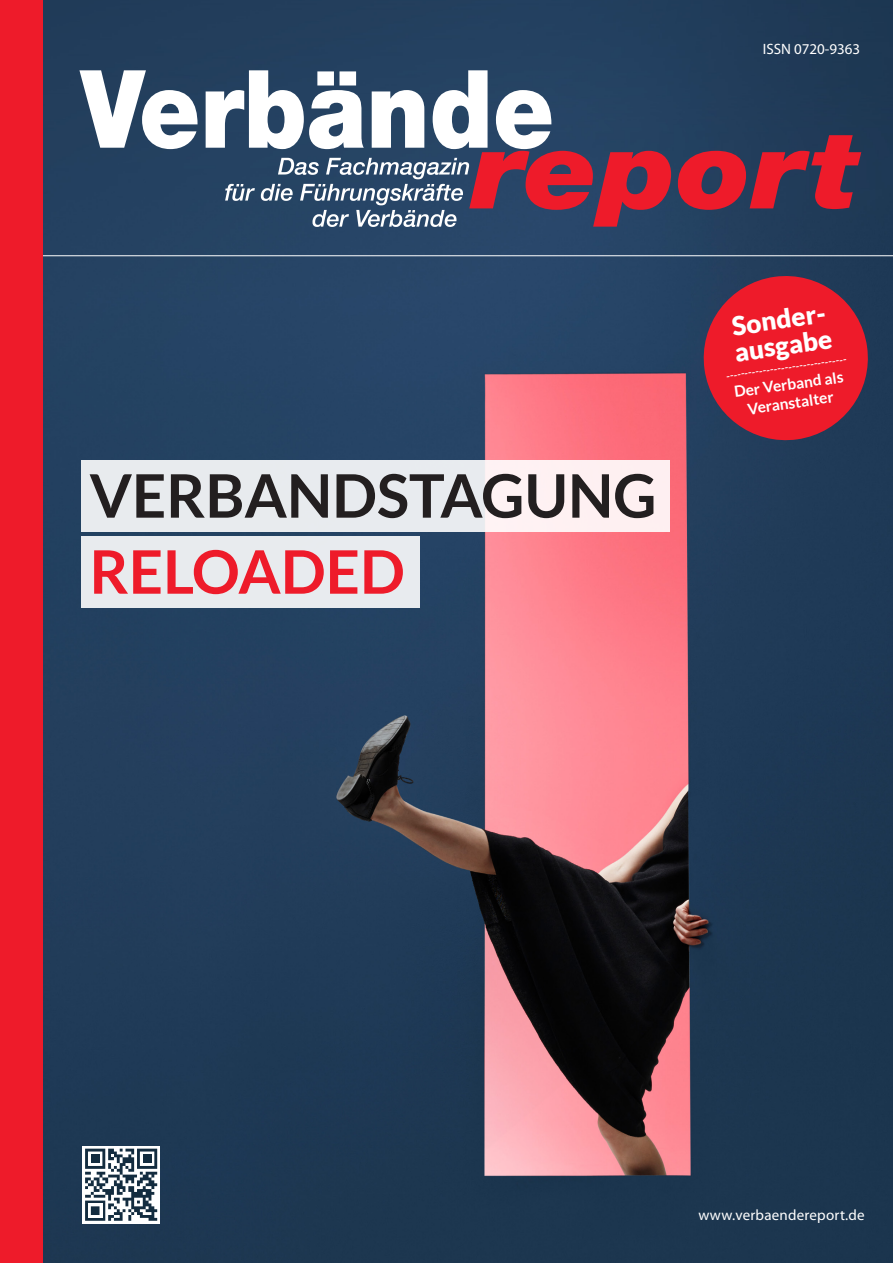
<style>
.page{position:relative;width:893px;height:1263px;background:#fff}
.page>*{position:absolute;margin:0;border:0;box-sizing:border-box;transform-origin:0 0}
.t1{font:700 60px "Lato";color:#231f20}
.t2{font:700 60px "Lato";color:#ee1b2a}
.t3{font:900 26.1px/26.1px "Lato";color:#fff}
.t4{font:700 15.45px/18.8px "Lato";color:#fff;text-align:center}
.t5{font:15px "Myriad Pro";letter-spacing:.015em;color:#fff}
.t6{font:700 10.2px "Lato";color:#fff}
</style>
<div class="page">
<img style="left:43px;top:0;width:850px;height:1263px">
<svg style="left:82px;top:1146px;width:78px;height:78px"></svg>
<svg style="left:85px;top:1149px;width:72px;height:72px"></svg>
<hr style="left:0;top:255px;width:893px;height:1px;background:#fff">
<div style="left:0;top:0;width:43px;height:1263px;background:#ee1b2a"></div>
<svg style="left:80px;top:70px;width:781px;height:157px"></svg>
<div style="left:81px;top:460px;width:588px;height:72px;background:linear-gradient(to right,#e1e9ed,#fdf0f2)"></div>
<div style="left:81px;top:536px;width:338px;height:72px;background:#e8ebee"></div>
<svg style="left:698px;top:270px;width:175px;height:176px;background:#ae2539"></svg>
<p class="t5" style="left:763px;top:39px;width:99px">ISSN 0720-9363</p>
<h1 class="t1" style="left:90px;top:461px;width:569px">VERBANDSTAGUNG</h1>
<h1 class="t2" style="left:90px;top:537px;width:317px">RELOADED</h1>
<h2 class="t3" style="left:729px;top:313px;width:100px;rotate:-8deg">Sonder&shy;ausgabe</h2>
<p class="t6" style="left:725px;top:370px;width:123px;rotate:-8deg">---------------------------------</p>
<p class="t4" style="left:733px;top:382px;width:112px;rotate:-8deg">Der Verband als<br>Veranstalter</p>
<p class="t5" style="left:698px;top:1206px;width:168px">www.verbaendereport.de</p>
</div>
